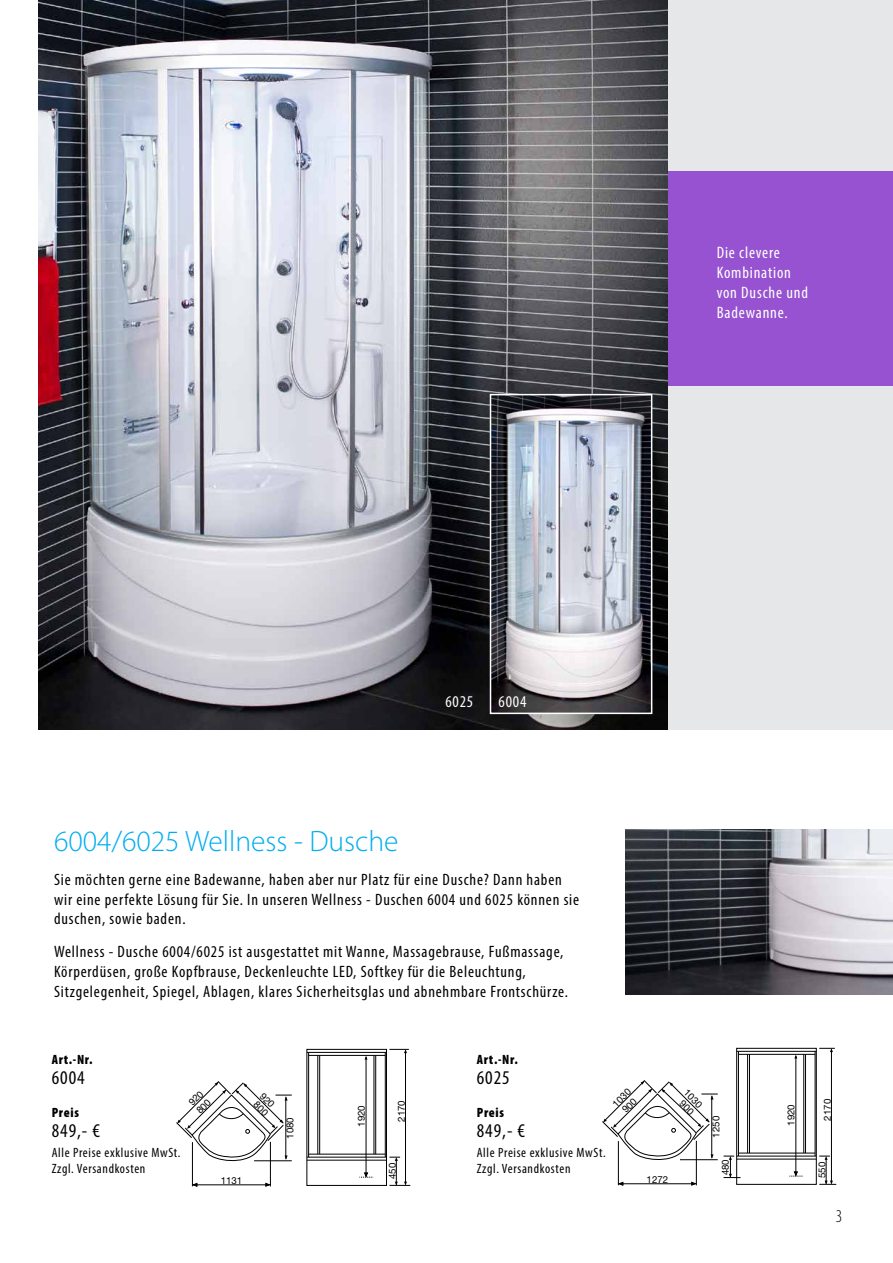
<style>
.page{position:relative;width:893px;height:1263px;background:#fff}
.page>*{position:absolute;margin:0;border:0;box-sizing:border-box;transform-origin:0 0}
.t1{font:300 29.55px "Myriad Pro";color:#00aeef}
.t2{font:condensed 19.5px "Myriad Pro";letter-spacing:.05em;color:#000}
.t3{font:300 condensed 18px "Myriad Pro";color:#000}
.t4{font:condensed 16.65px/20px "Myriad Pro";letter-spacing:.05em;color:#fff}
.t5{font:condensed 16.5px/19.8px "Myriad Pro";letter-spacing:.05em;color:#000}
.t6{font:condensed 16.5px "Myriad Pro";letter-spacing:.05em;color:#fff}
.t7{font:condensed 13.5px/16.2px "Myriad Pro";letter-spacing:.05em;color:#000}
.t8{font:900 condensed 13.5px "Myriad Pro";letter-spacing:.05em;color:#000}
.t9{font:9.6px "Helvetica Neue LT Pro";color:#000}
</style>
<div class="page">
<div style="left:668px;top:0;width:225px;height:729px;background:#e6e7e8"></div>
<div style="left:668px;top:172px;width:225px;height:214px;background:#9652d0"></div>
<img style="left:38px;top:0;width:629px;height:729px">
<img style="left:625px;top:829px;width:268px;height:165px">
<div style="left:736px;top:1048px;width:81px;height:137px;border:1px solid #000"></div>
<hr style="left:737px;top:1156px;width:79px;height:1px;background:#000">
<hr style="left:737px;top:1159px;width:79px;height:1px;background:#000">
<hr style="left:737px;top:1051px;width:79px;height:1px;background:#000">
<hr style="left:738px;top:1051px;width:1px;height:105px;background:#000">
<hr style="left:815px;top:1051px;width:1px;height:105px;background:#000">
<hr style="left:738px;top:1054px;width:77px;height:1px;background:#000">
<hr style="left:738px;top:1153px;width:77px;height:1px;background:#000">
<hr style="left:747px;top:1054px;width:1px;height:99px;background:#000">
<hr style="left:749px;top:1054px;width:1px;height:99px;background:#000">
<hr style="left:803px;top:1054px;width:1px;height:99px;background:#000">
<hr style="left:805px;top:1054px;width:1px;height:99px;background:#000">
<hr style="left:831px;top:1049px;width:1px;height:134px;background:#000">
<svg style="left:819px;top:1048px;width:16px;height:4px"></svg>
<svg style="left:819px;top:1156px;width:17px;height:29px"></svg>
<hr style="left:796px;top:1056px;width:1px;height:119px;background:#000">
<svg style="left:789px;top:1171px;width:14px;height:6px"></svg>
<div style="left:306px;top:1049px;width:81px;height:137px;border:1px solid #000"></div>
<hr style="left:307px;top:1157px;width:79px;height:1px;background:#000">
<hr style="left:307px;top:1160px;width:79px;height:1px;background:#000">
<hr style="left:307px;top:1052px;width:79px;height:1px;background:#000">
<hr style="left:308px;top:1052px;width:1px;height:105px;background:#000">
<hr style="left:385px;top:1052px;width:1px;height:105px;background:#000">
<hr style="left:309px;top:1055px;width:76px;height:1px;background:#000">
<hr style="left:309px;top:1154px;width:76px;height:1px;background:#000">
<hr style="left:317px;top:1055px;width:1px;height:99px;background:#000">
<hr style="left:319px;top:1055px;width:1px;height:99px;background:#000">
<hr style="left:374px;top:1055px;width:1px;height:99px;background:#000">
<hr style="left:375px;top:1055px;width:1px;height:99px;background:#000">
<hr style="left:405px;top:1050px;width:1px;height:134px;background:#000">
<svg style="left:389px;top:1049px;width:20px;height:4px"></svg>
<svg style="left:389px;top:1157px;width:21px;height:29px"></svg>
<hr style="left:192px;top:1142px;width:1px;height:44px;background:#000">
<hr style="left:270px;top:1142px;width:1px;height:44px;background:#000">
<hr style="left:193px;top:1184px;width:76px;height:1px;background:#000">
<svg style="left:265px;top:1183px;width:5px;height:3px"></svg>
<svg style="left:191px;top:1182px;width:7px;height:5px"></svg>
<hr style="left:366px;top:1057px;width:1px;height:119px;background:#000">
<svg style="left:359px;top:1172px;width:15px;height:6px"></svg>
<img style="left:493px;top:397px;width:156px;height:314px">
<div style="left:490px;top:394px;width:162px;height:320px;border:2px solid #fff"></div>
<svg style="left:602px;top:1080px;width:139px;height:106px"></svg>
<svg style="left:176px;top:1081px;width:116px;height:85px"></svg>
<p class="t4" style="left:717px;top:243px;width:93px">Die clevere<br>Kombination von Dusche und<br>Badewanne.</p>
<p class="t6" style="left:445px;top:691px;width:29px">6025</p>
<p class="t6" style="left:498px;top:691px;width:29px">6004</p>
<h1 class="t1" style="left:54px;top:824px;width:346px">6004/6025 Wellness - Dusche</h1>
<p class="t5" style="left:54px;top:869px;width:527px">Sie möchten gerne eine Badewanne, haben aber nur Platz für eine Dusche? Dann haben wir eine perfekte Lösung für Sie. In unseren Wellness - Duschen 6004 und 6025 können sie duschen, sowie baden.</p>
<p class="t5" style="left:54px;top:941px;width:515px">Wellness - Dusche 6004/6025 ist ausgestattet mit Wanne, Massagebrause, Fußmassage,<br>Körperdüsen, große Kopfbrause, Deckenleuchte LED, Softkey für die Beleuchtung,<br>Sitzgelegenheit, Spiegel, Ablagen, klares Sicherheitsglas und abnehmbare Frontschürze.</p>
<p class="t8" style="left:52px;top:1051px;width:42px">Art.-Nr.</p>
<p class="t2" style="left:52px;top:1066px;width:34px">6004</p>
<p class="t8" style="left:52px;top:1104px;width:29px">Preis</p>
<p class="t2" style="left:52px;top:1118px;width:50px">849,- €</p>
<p class="t7" style="left:52px;top:1144px;width:130px">Alle Preise exklusive MwSt.<br>Zzgl. Versandkosten</p>
<p class="t9" style="left:221px;top:1174px;width:23px">1131</p>
<p class="t9" style="left:284px;top:1138px;width:23px;rotate:-90deg">1080</p>
<p class="t9" style="left:356px;top:1127px;width:23px;rotate:-90deg">1920</p>
<p class="t9" style="left:396px;top:1122px;width:23px;rotate:-90deg">2170</p>
<p class="t9" style="left:387px;top:1179px;width:18px;rotate:-90deg">450</p>
<p class="t8" style="left:477px;top:1051px;width:42px">Art.-Nr.</p>
<p class="t2" style="left:477px;top:1066px;width:34px">6025</p>
<p class="t8" style="left:477px;top:1104px;width:29px">Preis</p>
<p class="t2" style="left:477px;top:1118px;width:50px">849,- €</p>
<p class="t7" style="left:477px;top:1144px;width:130px">Alle Preise exklusive MwSt.<br>Zzgl. Versandkosten</p>
<p class="t9" style="left:610px;top:1101px;width:23px;rotate:-45deg">1030</p>
<p class="t9" style="left:690px;top:1087px;width:23px;rotate:45deg">1030</p>
<p class="t9" style="left:647px;top:1173px;width:23px">1272</p>
<p class="t9" style="left:710px;top:1137px;width:23px;rotate:-90deg">1250</p>
<p class="t9" style="left:785px;top:1126px;width:23px;rotate:-90deg">1920</p>
<p class="t9" style="left:822px;top:1120px;width:23px;rotate:-90deg">2170</p>
<p class="t9" style="left:720px;top:1175px;width:18px;rotate:-90deg">480</p>
<p class="t9" style="left:816px;top:1178px;width:18px;rotate:-90deg">550</p>
<p class="t3" style="left:836px;top:1206px;width:8px">3</p>
</div>
